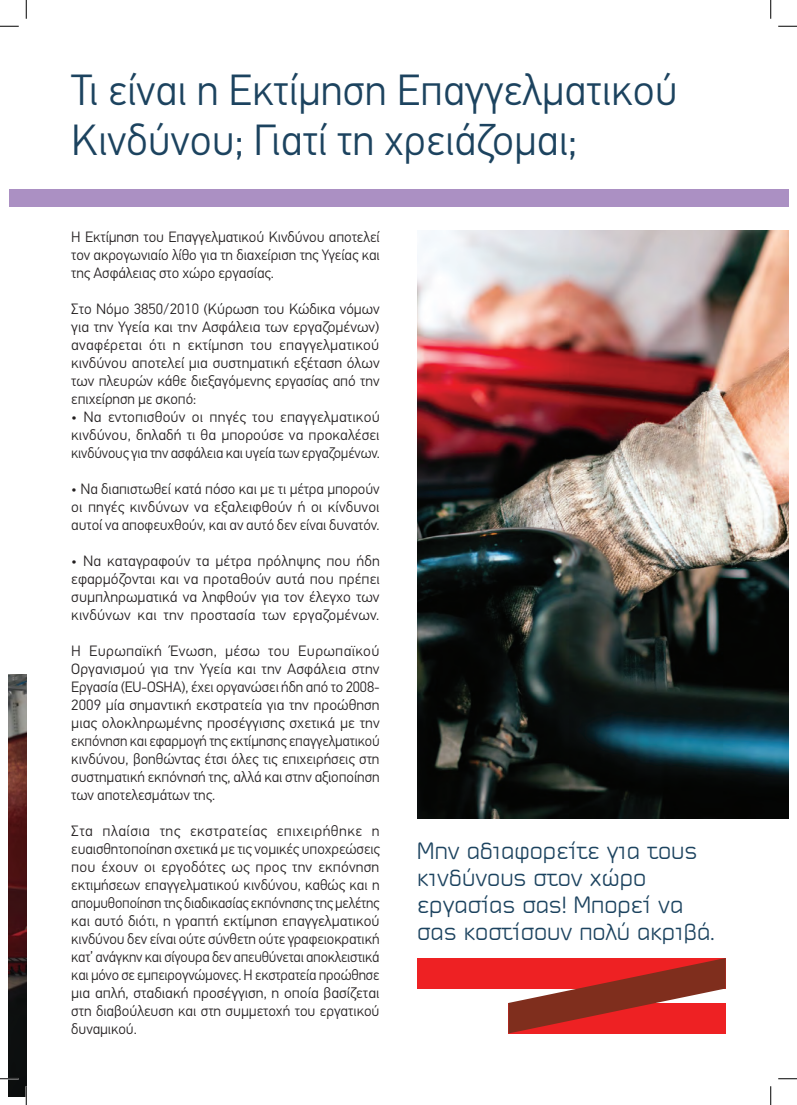
<style>
.page{position:relative;width:797px;height:1105px;background:#fff}
.page>*{position:absolute;margin:0;border:0;box-sizing:border-box;transform-origin:0 0}
.t1{font:300 43.75px/50px "PF Din Text Pro";color:#1c435f}
.t2{font:22.5px/27px "PF Sector A Light";color:#1c435f}
.t3{font:300 15px/18px "PF Din Text Pro";letter-spacing:-.005em;color:#231f20;text-align:justify}
</style>
<div class="page">
<img style="left:9px;top:675px;width:17px;height:421px">
<div style="left:417px;top:958px;width:308px;height:30px;background:#ee2123"></div>
<svg style="left:508px;top:958px;width:217px;height:75px"></svg>
<img style="left:417px;top:230px;width:371px;height:588px">
<div style="left:9px;top:189px;width:779px;height:18px;background:#ab90c3"></div>
<svg style="left:0;top:25px;width:19px;height:2px"></svg>
<svg style="left:778px;top:25px;width:19px;height:2px"></svg>
<svg style="left:0;top:1078px;width:19px;height:1px"></svg>
<svg style="left:778px;top:1078px;width:19px;height:1px"></svg>
<svg style="left:25px;top:0;width:2px;height:19px"></svg>
<svg style="left:25px;top:1086px;width:2px;height:19px"></svg>
<svg style="left:770px;top:0;width:1px;height:19px"></svg>
<svg style="left:770px;top:1086px;width:1px;height:19px"></svg>
<h1 class="t1" style="left:71px;top:66px;width:608px">Τι είναι η Εκτίμηση Επαγγελματικού<br>Κινδύνου; Γιατί τη χρειάζομαι;</h1>
<p class="t3" style="left:71px;top:228px;width:310px">Η Εκτίμηση του Επαγγελματικού Κινδύνου αποτελεί τον ακρογωνιαίο λίθο για τη διαχείριση της Υγείας και της Ασφάλειας στο χώρο εργασίας.</p>
<p class="t3" style="left:71px;top:300px;width:310px">Στο Νόμο 3850/2010 (Κύρωση του Κώδικα νόμων για την Υγεία και την Ασφάλεια των εργαζομένων) αναφέρεται ότι η εκτίμηση του επαγγελματικού κινδύνου αποτελεί μια συστηματική εξέταση όλων των πλευρών κάθε διεξαγόμενης εργασίας από την επιχείρηση με σκοπό:</p>
<p class="t3" style="left:71px;top:408px;width:310px">• Να εντοπισθούν οι πηγές του επαγγελματικού κινδύνου, δηλαδή τι θα μπορούσε να προκαλέσει κινδύνους για την ασφάλεια και υγεία των εργαζομένων.</p>
<p class="t3" style="left:71px;top:480px;width:310px">• Να διαπιστωθεί κατά πόσο και με τι μέτρα μπορούν οι πηγές κινδύνων να εξαλειφθούν ή οι κίνδυνοι αυτοί να αποφευχθούν, και αν αυτό δεν είναι δυνατόν.</p>
<p class="t3" style="left:71px;top:552px;width:310px">• Να καταγραφούν τα μέτρα πρόληψης που ήδη εφαρμόζονται και να προταθούν αυτά που πρέπει συμπληρωματικά να ληφθούν για τον έλεγχο των κινδύνων και την προστασία των εργαζομένων.</p>
<p class="t3" style="left:71px;top:642px;width:310px">Η Ευρωπαϊκή Ένωση, μέσω του Ευρωπαϊκού Οργανισμού για την Υγεία και την Ασφάλεια στην Εργασία (EU-OSHA), έχει οργανώσει ήδη από το 2008- 2009 μία σημαντική εκστρατεία για την προώθηση μιας ολοκληρωμένης προσέγγισης σχετικά με την εκπόνηση και εφαρμογή της εκτίμησης επαγγελματικού κινδύνου, βοηθώντας έτσι όλες τις επιχειρήσεις στη συστηματική εκπόνησή της, αλλά και στην αξιοποίηση των αποτελεσμάτων της.</p>
<p class="t3" style="left:71px;top:822px;width:310px">Στα πλαίσια της εκστρατείας επιχειρήθηκε η ευαισθητοποίηση σχετικά με τις νομικές υποχρεώσεις που έχουν οι εργοδότες ως προς την εκπόνηση εκτιμήσεων επαγγελματικού κινδύνου, καθώς και η απομυθοποίηση της διαδικασίας εκπόνησης της μελέτης και αυτό διότι, η γραπτή εκτίμηση επαγγελματικού κινδύνου δεν είναι ούτε σύνθετη ούτε γραφειοκρατική κατ’ ανάγκην και σίγουρα δεν απευθύνεται αποκλειστικά και μόνο σε εμπειρογνώμονες. Η εκστρατεία προώθησε μια απλή, σταδιακή προσέγγιση, η οποία βασίζεται στη διαβούλευση και στη συμμετοχή του εργατικού δυναμικού.</p>
<h2 class="t2" style="left:417px;top:837px;width:299px">Μην αδιαφορείτε για τους κινδύνους στον χώρο εργασίας σας! Μπορεί να σας κοστίσουν πολύ ακριβά.</h2>
</div>
